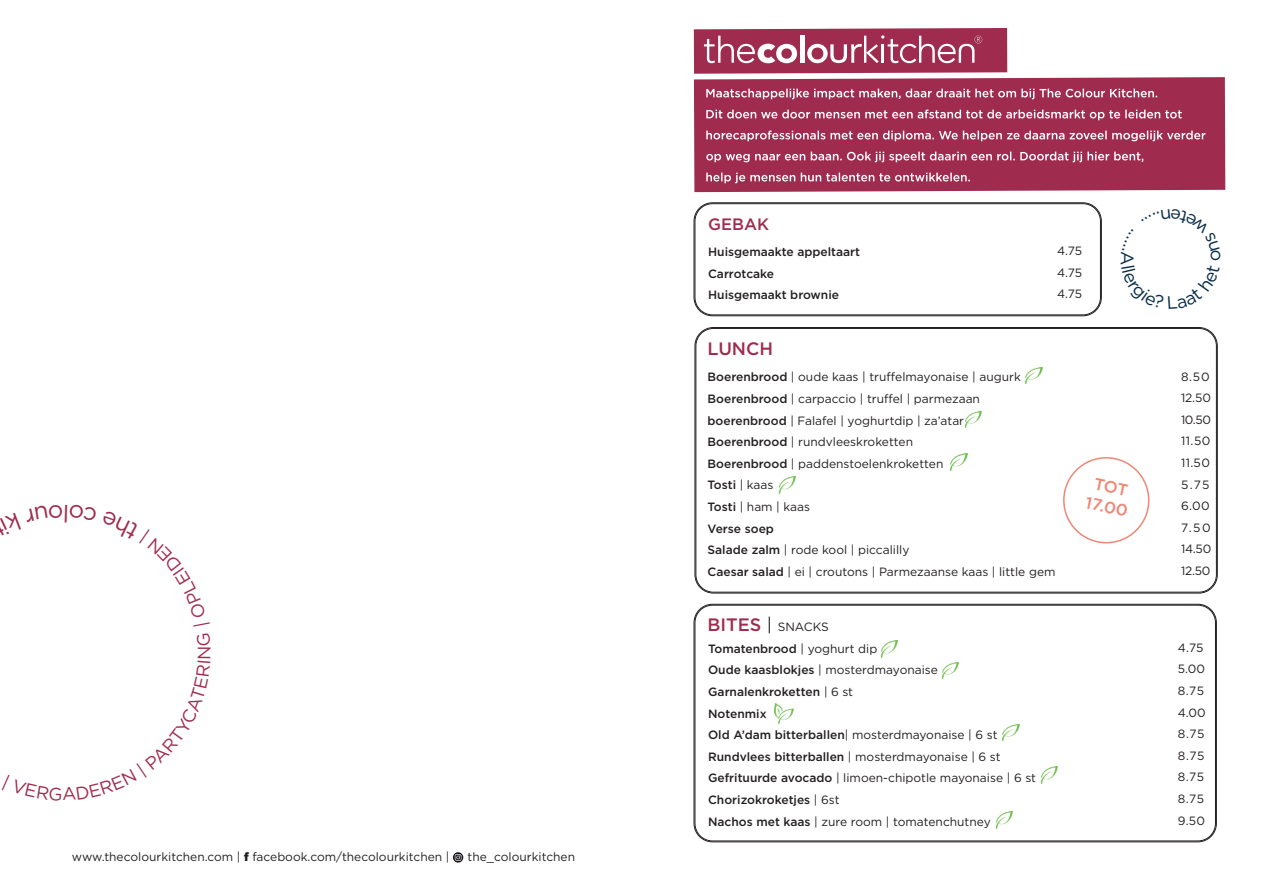
<style>
.page{position:relative;width:1263px;height:893px;background:#fff}
.page>*{position:absolute;margin:0;border:0;box-sizing:border-box;transform-origin:0 0}
.t1{font:500 18px "Gotham";color:#9f2c4f}
.t2{font:18px "Gotham";color:#9f2c4f}
.t3{font:500 16.5px/19.8px "Gotham";color:#f08673}
.t4{font:500 16.5px "Gotham";color:#9f2c4f}
.t5{font:12px/21.6px "Gotham";color:#231f20}
.t6{font:500 12px "Gotham";color:#231f20}
.s1{font-family:"Arial";font-weight:900}
.s2{font-weight:500}
.s3{font-weight:400}
.s4{font-weight:500;font-size:18px;color:#9f2c4f}
.s5{font-size:18px}
.s6{font-weight:400;font-style:italic}
</style>
<div class="page">
<div style="left:694px;top:77px;width:531px;height:115px;background:#9f2c4f"></div>
<div style="left:694px;top:203px;width:407px;height:113px;border:1px solid #231f20;border-radius:18px"></div>
<div style="left:695px;top:204px;width:405px;height:111px;border:1px solid #231f20;border-radius:18px"></div>
<svg style="left:706px;top:89px;width:451px;height:10px;background:#ba6881"></svg>
<svg style="left:706px;top:110px;width:476px;height:10px;background:#b96780"></svg>
<svg style="left:706px;top:131px;width:499px;height:10px;background:#ba6881"></svg>
<svg style="left:706px;top:152px;width:437px;height:10px;background:#b9667f"></svg>
<svg style="left:706px;top:173px;width:264px;height:10px;background:#ba6881"></svg>
<img style="left:1024px;top:367px;width:18px;height:17px">
<img style="left:964px;top:411px;width:18px;height:17px">
<img style="left:949px;top:453px;width:18px;height:17px">
<img style="left:880px;top:641px;width:18px;height:17px">
<img style="left:941px;top:662px;width:18px;height:17px">
<img style="left:774px;top:703px;width:19px;height:21px">
<img style="left:1001px;top:724px;width:18px;height:17px">
<img style="left:1040px;top:767px;width:17px;height:16px">
<div style="left:696px;top:328px;width:520px;height:264px;border:1px solid #231f20;border-radius:18px"></div>
<div style="left:695px;top:605px;width:520px;height:236px;border:1px solid #231f20;border-radius:18px"></div>
<img style="left:778px;top:476px;width:17px;height:17px">
<div style="left:1063px;top:457px;width:86px;height:86px;border:2px solid #f08673;border-radius:50%"></div>
<svg style="left:694px;top:28px;width:313px;height:46px;background:#b0526e"></svg>
<img style="left:995px;top:812px;width:17px;height:17px">
<svg style="left:453px;top:852px;width:11px;height:11px"></svg>
<h1 class="t2" style="left:194px;top:660px;width:16px;rotate:-90deg">N</h1>
<p class="t5" style="left:72px;top:846px;width:379px">www.thecolourkitchen.com | <span class="s1">f</span> facebook.com/thecolourkitchen |</p>
<p class="t5" style="left:468px;top:846px;width:109px">the_colourkitchen</p>
<h2 class="t4" style="left:708px;top:213px;width:62px">GEBAK</h2>
<p class="t6" style="left:708px;top:244px;width:153px">Huisgemaakte appeltaart</p>
<p class="t5" style="left:1057px;top:240px;width:26px">4.75</p>
<p class="t6" style="left:708px;top:265px;width:68px">Carrotcake</p>
<p class="t5" style="left:1057px;top:261px;width:26px">4.75</p>
<p class="t6" style="left:708px;top:287px;width:132px">Huisgemaakt brownie</p>
<p class="t5" style="left:1057px;top:283px;width:26px">4.75</p>
<h1 class="t1" style="left:707px;top:337px;width:67px">LUNCH</h1>
<p class="t5" style="left:707px;top:366px;width:315px"><span class="s2">Boerenbrood</span> | oude kaas | truffelmayonaise | augurk</p>
<p class="t5" style="left:1181px;top:365px;width:30px">8.50</p>
<p class="t5" style="left:707px;top:388px;width:274px"><span class="s2">Boerenbrood</span> | carpaccio | truffel | parmezaan</p>
<p class="t5" style="left:1181px;top:387px;width:31px">12.50</p>
<p class="t5" style="left:707px;top:409px;width:258px"><span class="s2">boerenbrood</span> | Falafel | yoghurtdip | za’atar</p>
<p class="t5" style="left:1181px;top:408px;width:32px">10.50</p>
<p class="t5" style="left:707px;top:431px;width:207px"><span class="s2">Boerenbrood</span> | rundvleeskroketten</p>
<p class="t5" style="left:1181px;top:430px;width:31px">11.50</p>
<p class="t5" style="left:707px;top:453px;width:237px"><span class="s2">Boerenbrood</span> | paddenstoelenkroketten</p>
<p class="t5" style="left:1181px;top:452px;width:30px">11.50</p>
<p class="t6" style="left:707px;top:477px;width:67px">Tosti <span class="s3">| kaas</span></p>
<p class="t5" style="left:1181px;top:473px;width:30px">5.75</p>
<p class="t5" style="left:707px;top:496px;width:104px"><span class="s2">Tosti</span> | ham | kaas</p>
<p class="t5" style="left:1181px;top:495px;width:30px">6.00</p>
<p class="t6" style="left:707px;top:520px;width:68px">Verse soep</p>
<p class="t5" style="left:1181px;top:516px;width:31px">7.50</p>
<p class="t5" style="left:707px;top:539px;width:203px"><span class="s2">Salade zalm</span> | rode kool | piccalilly</p>
<p class="t5" style="left:1181px;top:538px;width:32px">14.50</p>
<p class="t5" style="left:707px;top:561px;width:349px"><span class="s2">Caesar salad</span> | ei | croutons | Parmezaanse kaas | little gem</p>
<p class="t5" style="left:1181px;top:560px;width:31px">12.50</p>
<h2 class="t3" style="left:1092px;top:473px;width:44px;rotate:12deg">TOT<br>17.00</h2>
<p class="t5" style="left:707px;top:616px;width:171px"><span class="s4">BITES</span> <span class="s5">|</span> SNACKS<br><span class="s2">Tomatenbrood</span> | yoghurt dip</p>
<p class="t5" style="left:1178px;top:637px;width:27px">4.75</p>
<p class="t5" style="left:708px;top:659px;width:231px"><span class="s2">Oude kaasblokjes</span> | mosterdmayonaise</p>
<p class="t5" style="left:1178px;top:658px;width:29px">5.00</p>
<p class="t6" style="left:708px;top:684px;width:146px">Garnalenkroketten <span class="s6">|</span> <span class="s3">6 st</span></p>
<p class="t5" style="left:1178px;top:680px;width:28px">8.75</p>
<p class="t6" style="left:708px;top:705px;width:60px">Notenmix</p>
<p class="t5" style="left:1178px;top:701px;width:29px">4.00</p>
<p class="t5" style="left:708px;top:724px;width:291px"><span class="s2">Old A’dam bitterballen</span>| mosterdmayonaise | 6 st</p>
<p class="t5" style="left:1178px;top:723px;width:28px">8.75</p>
<p class="t6" style="left:708px;top:749px;width:294px">Rundvlees bitterballen <span class="s3">| mosterdmayonaise | 6 st</span></p>
<p class="t5" style="left:1178px;top:745px;width:28px">8.75</p>
<p class="t5" style="left:708px;top:767px;width:329px"><span class="s2">Gefrituurde avocado</span> | limoen-chipotle mayonaise | 6 st</p>
<p class="t5" style="left:1178px;top:766px;width:28px">8.75</p>
<p class="t6" style="left:708px;top:792px;width:133px">Chorizokroketjes <span class="s3">| 6st</span></p>
<p class="t5" style="left:1178px;top:788px;width:28px">8.75</p>
<p class="t5" style="left:708px;top:810px;width:284px"><span class="s2">Nachos met kaas</span> | zure room | tomatenchutney</p>
<p class="t5" style="left:1178px;top:809px;width:29px">9.50</p>
</div>
